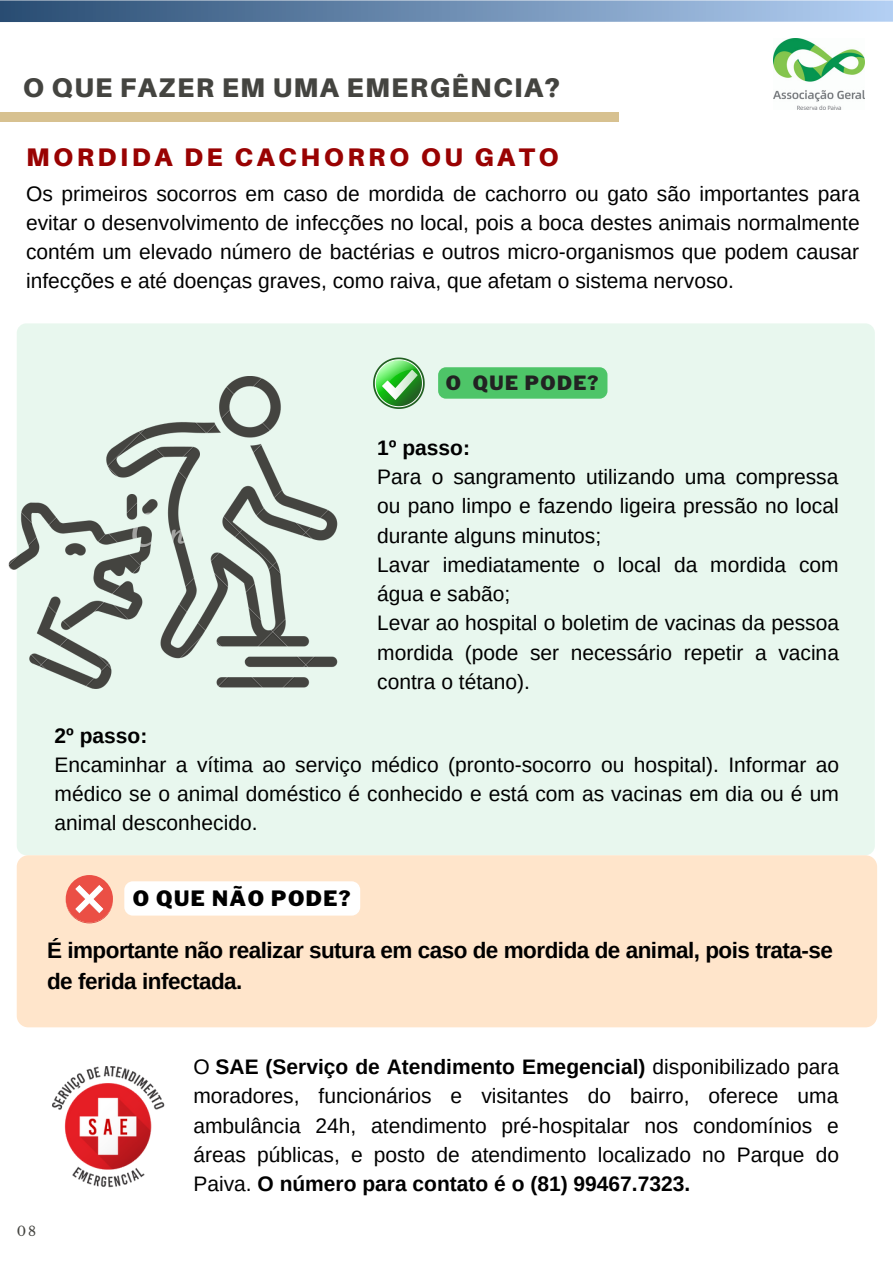
<style>
.page{position:relative;width:893px;height:1264px;background:#fff}
.page>*{position:absolute;margin:0;border:0;box-sizing:border-box;transform-origin:0 0}
.t1{font:900 27px "Aileron";letter-spacing:.05em;color:#444440}
.t2{font:900 25.5px "Aileron";letter-spacing:.14em;color:#990202}
.t3{font:700 22.5px/30.3px "Arimo";letter-spacing:-.02em;color:#000}
.t4{font:21px/29.2px "Arimo";color:#000;text-align:justify}
.t5{font:700 21px "Arimo";color:#000}
.t6{font:900 21px "Libre Franklin";letter-spacing:.07em;color:#000}
.t7{font:900 19.5px "Libre Franklin";letter-spacing:.07em;color:#222}
.t8{font:13.2px "Libre Baskerville";color:#444440}
.s1{font-weight:700}
</style>
<div class="page">
<div style="left:17px;top:323px;width:857px;height:532px;background:#e8f7ee;border-radius:10px"></div>
<svg style="left:0;top:0;width:892px;height:22px;background:#7190b4"></svg>
<img style="left:52px;top:1066px;width:113px;height:122px">
<div style="left:0;top:112px;width:618px;height:9px;background:#d7c190"></div>
<div style="left:17px;top:855px;width:860px;height:172px;background:#ffe5cb;border-radius:11px"></div>
<img style="left:8px;top:376px;width:330px;height:312px">
<svg style="left:66px;top:875px;width:47px;height:48px"></svg>
<svg style="left:373px;top:357px;width:51px;height:52px"></svg>
<div style="left:438px;top:367px;width:169px;height:31px;background:#4ec568;border-radius:8px"></div>
<div style="left:124px;top:881px;width:236px;height:34px;background:#fff"></div>
<img style="left:773px;top:39px;width:91px;height:71px">
<p class="t1" style="left:23px;top:70px;width:539px">O QUE FAZER EM UMA EMERGÊNCIA?</p>
<p class="t2" style="left:26px;top:142px;width:534px">MORDIDA DE CACHORRO OU GATO</p>
<p class="t4" style="left:26px;top:179px;width:835px">Os primeiros socorros em caso de mordida de cachorro ou gato são importantes para evitar o desenvolvimento de infecções no local, pois a boca destes animais normalmente contém um elevado número de bactérias e outros micro-organismos que podem causar infecções e até doenças graves, como raiva, que afetam o sistema nervoso.</p>
<p class="t7" style="left:446px;top:371px;width:154px">O QUE PODE?</p>
<p class="t5" style="left:377px;top:436px;width:94px">1º passo:</p>
<p class="t4" style="left:377px;top:462px;width:463px;text-align:left">Para o sangramento utilizando uma compressa ou pano limpo e fazendo ligeira pressão no local durante alguns minutos;<br>Lavar imediatamente o local da mordida com água e sabão;<br>Levar ao hospital o boletim de vacinas da pessoa mordida (pode ser necessário repetir a vacina contra o tétano).</p>
<p class="t5" style="left:55px;top:723px;width:94px">2º passo:</p>
<p class="t4" style="left:55px;top:750px;width:786px">Encaminhar a vítima ao serviço médico (pronto-socorro ou hospital). Informar ao médico se o animal doméstico é conhecido e está com as vacinas em dia ou é um animal desconhecido.</p>
<p class="t6" style="left:133px;top:885px;width:219px">O QUE NÃO PODE?</p>
<p class="t3" style="left:47px;top:935px;width:787px">É importante não realizar sutura em caso de mordida de animal, pois trata-se de ferida infectada.</p>
<p class="t8" style="left:17px;top:1222px;width:21px">08</p>
<p class="t4" style="left:193px;top:1052px;width:647px">O <span class="s1">SAE (Serviço de Atendimento Emegencial)</span> disponibilizado para moradores, funcionários e visitantes do bairro, oferece uma ambulância 24h, atendimento pré-hospitalar nos condomínios e áreas públicas, e posto de atendimento localizado no Parque do Paiva. <span class="s1">O número para contato é o (81) 99467.7323.</span></p>
</div>
